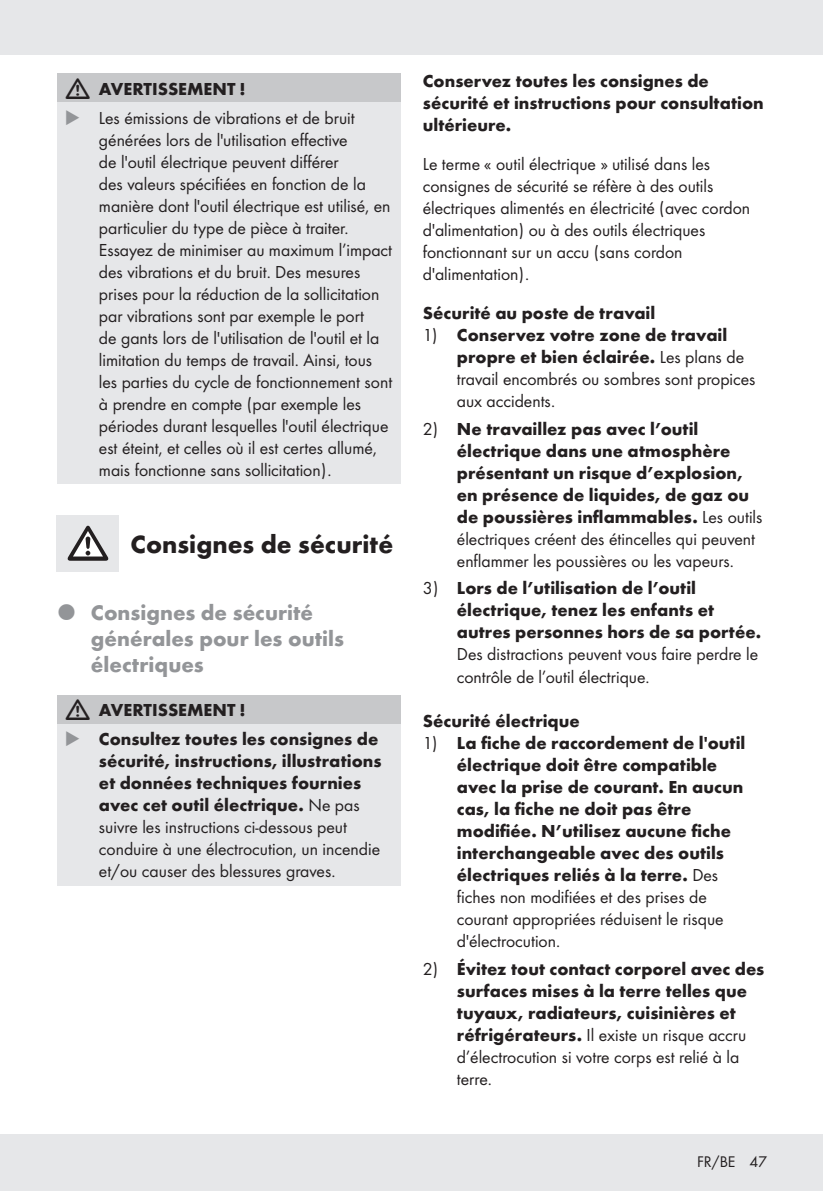
<style>
.page{position:relative;width:823px;height:1191px;background:#fff}
.page>*{position:absolute;margin:0;border:0;box-sizing:border-box;transform-origin:0 0}
.Headline-01{font:700 26px "Futura";color:#231f20}
.t1{font:700 22px/26px "Futura";color:#939598}
.Headline-03_SB{font:700 18px/22px "Futura";color:#231f20}
.Body_SB{font:18px/22px "Futura Boo";color:#231f20}
.t2{font:16px "Futura Boo";color:#231f20}
.s1{color:#939598}
.s2{font-family:"Futura Boo";font-weight:400}
.s3{font-family:"Futura";font-weight:700}
</style>
<div class="page">
<div style="left:0;top:1134px;width:822px;height:57px;background:#e6e7e9"></div>
<div style="left:0;top:0;width:822px;height:54px;background:#e6e7e9"></div>
<div style="left:57px;top:74px;width:343px;height:29px;background:#c7c8ca"></div>
<div style="left:57px;top:103px;width:343px;height:381px;background:#e6e7e9"></div>
<div style="left:57px;top:515px;width:62px;height:56px;background:#e6e7e9"></div>
<svg style="left:68px;top:526px;width:40px;height:35px"></svg>
<div style="left:57px;top:695px;width:343px;height:29px;background:#c7c8ca"></div>
<div style="left:57px;top:724px;width:343px;height:161px;background:#e6e7e9"></div>
<p class="Headline-03_SB" style="left:99px;top:77px;width:148px">AVERTISSEMENT !</p>
<p class="Body_SB" style="left:99px;top:106px;width:295px;text-indent:-34px"><span class="s1">◆</span> Les émissions de vibrations et de bruit générées lors de l'utilisation effective<br>de l'outil électrique peuvent différer<br>des valeurs spécifiées en fonction de la manière dont l'outil électrique est utilisé, en particulier du type de pièce à traiter.<br>Essayez de minimiser au maximum l’impact des vibrations et du bruit. Des mesures prises pour la réduction de la sollicitation par vibrations sont par exemple le port<br>de gants lors de l'utilisation de l'outil et la limitation du temps de travail. Ainsi, tous les parties du cycle de fonctionnement sont à prendre en compte (par exemple les périodes durant lesquelles l'outil électrique est éteint, et celles où il est certes allumé, mais fonctionne sans sollicitation).</p>
<p class="Headline-01" style="left:130px;top:525px;width:264px">Consignes de sécurité</p>
<p class="t1" style="left:91px;top:598px;width:254px">Consignes de sécurité générales pour les outils électriques</p>
<p class="Headline-03_SB" style="left:99px;top:698px;width:148px">AVERTISSEMENT !</p>
<p class="Headline-03_SB" style="left:99px;top:727px;width:284px;text-indent:-34px"><span class="s1">◆</span> Consultez toutes les consignes de sécurité, instructions, illustrations et données techniques fournies avec cet outil électrique. <span class="s2">Ne pas suivre les instructions ci-dessous peut conduire à une électrocution, un incendie et/ou causer des blessures graves.</span></p>
<p class="Headline-03_SB" style="left:422px;top:69px;width:342px">Conservez toutes les consignes de sécurité et instructions pour consultation ultérieure.</p>
<p class="Body_SB" style="left:422px;top:152px;width:329px">Le terme « outil électrique » utilisé dans les consignes de sécurité se réfère à des outils électriques alimentés en électricité (avec cordon d'alimentation) ou à des outils électriques fonctionnant sur un accu (sans cordon d'alimentation).</p>
<p class="Headline-03_SB" style="left:422px;top:301px;width:234px">Sécurité au poste de travail</p>
<p class="Body_SB" style="left:456px;top:323px;width:300px;text-indent:-34px">1) <span class="s3">Conservez votre zone de travail propre et bien éclairée.</span> Les plans de travail encombrés ou sombres sont propices aux accidents.</p>
<p class="Headline-03_SB" style="left:456px;top:416px;width:307px;text-indent:-34px"><span class="s2">2)</span> Ne travaillez pas avec l’outil électrique dans une atmosphère présentant un risque d’explosion, en présence de liquides, de gaz ou de poussières inflammables. <span class="s2">Les outils électriques créent des étincelles qui peuvent enflammer les poussières ou les vapeurs.</span></p>
<p class="Headline-03_SB" style="left:456px;top:576px;width:305px;text-indent:-34px"><span class="s2">3)</span> Lors de l’utilisation de l’outil électrique, tenez les enfants et autres personnes hors de sa portée.<br><span class="s2">Des distractions peuvent vous faire perdre le contrôle de l’outil électrique.</span></p>
<p class="Headline-03_SB" style="left:422px;top:709px;width:158px">Sécurité électrique</p>
<p class="Headline-03_SB" style="left:456px;top:731px;width:290px;text-indent:-34px"><span class="s2">1)</span> La fiche de raccordement de l'outil électrique doit être compatible avec la prise de courant. En aucun cas, la fiche ne doit pas être modifiée. N’utilisez aucune fiche interchangeable avec des outils électriques reliés à la terre. <span class="s2">Des fiches non modifiées et des prises de courant appropriées réduisent le risque d'électrocution.</span></p>
<p class="Headline-03_SB" style="left:456px;top:956px;width:309px;text-indent:-34px"><span class="s2">2)</span> Évitez tout contact corporel avec des surfaces mises à la terre telles que tuyaux, radiateurs, cuisinières et réfrigérateurs. <span class="s2">Il existe un risque accru d’électrocution si votre corps est relié à la terre.</span></p>
<p class="t2" style="left:696px;top:1150px;width:71px">FR/BE 47</p>
</div>
